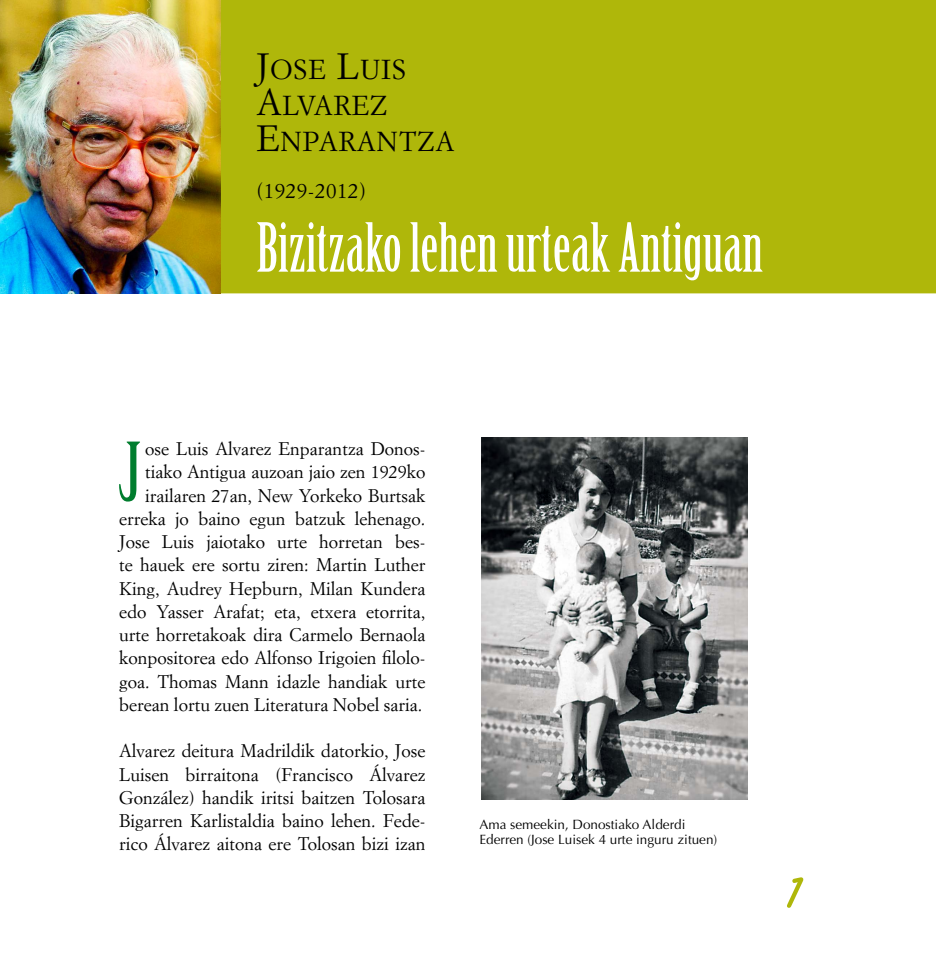
<style>
.page{position:relative;width:936px;height:978px;background:#fff}
.page>*{position:absolute;margin:0;border:0;box-sizing:border-box;transform-origin:0 0}
.t1{font:79.95px "Birch Std";color:#007d2e}
.t2{font:66px "Birch Std";color:#fff}
.t3{font:54px "Santa Fe Let Plain";color:#afb70a}
.t4{font:27px/36px "Simoncini Garamond";letter-spacing:.035em;color:#000}
.t5{font:21px "Simoncini Garamond";letter-spacing:.025em;color:#000}
.t6{font:18px/23.2px "Simoncini Garamond";color:#000;text-align:right}
.t7{font:13.5px/15px "Optima";color:#000}
.s1{font-size:36px}
</style>
<div class="page">
<div style="left:220px;top:0;width:715px;height:293px;background:#afb70a"></div>
<img style="left:0;top:0;width:220px;height:293px">
<img style="left:481px;top:438px;width:266px;height:361px">
<h3 class="t4" style="left:256px;top:51px;width:199px"><span class="s1">J</span>OSE <span class="s1">L</span>UIS<br><span class="s1">A</span>LVAREZ<br><span class="s1">E</span>NPARANTZA</h3>
<p class="t5" style="left:256px;top:177px;width:111px">(1929-2012)</p>
<h2 class="t2" style="left:256px;top:211px;width:508px">Bizitzako lehen urteak Antiguan</h2>
<p class="t6" style="left:119px;top:437px;width:308px">ose Luis Alvarez Enparantza Donos&shy;tiako Antigua auzoan jaio zen 1929ko irailaren 27an, New Yorkeko Burtsak erreka jo baino egun batzuk lehenago.<br>Jose Luis jaiotako urte horretan bes&shy;te hauek ere sortu ziren: Martin Luther King, Audrey Hepburn, Milan Kundera edo Yasser Arafat; eta, etxera etorrita, urte horretakoak dira Carmelo Bernaola konpositorea edo Alfonso Irigoien filolo&shy;goa. Thomas Mann idazle handiak urte berean lortu zuen Literatura Nobel saria.</p>
<p class="t6" style="left:119px;top:739px;width:308px;text-align:justify">Alvarez deitura Madrildik datorkio, Jose Luisen birraitona (Francisco Álvarez González) handik iritsi baitzen Tolosara Bigarren Karlistaldia baino lehen. Fede&shy;rico Álvarez aitona ere Tolosan bizi izan</p>
<h1 class="t1" style="left:119px;top:428px;width:23px">J</h1>
<p class="t7" style="left:479px;top:817px;width:239px">Ama semeekin, Donostiako Alderdi<br>Ederren (Jose Luisek 4 urte inguru zituen)</p>
<h3 class="t3" style="left:787px;top:871px;width:15px">1</h3>
</div>
